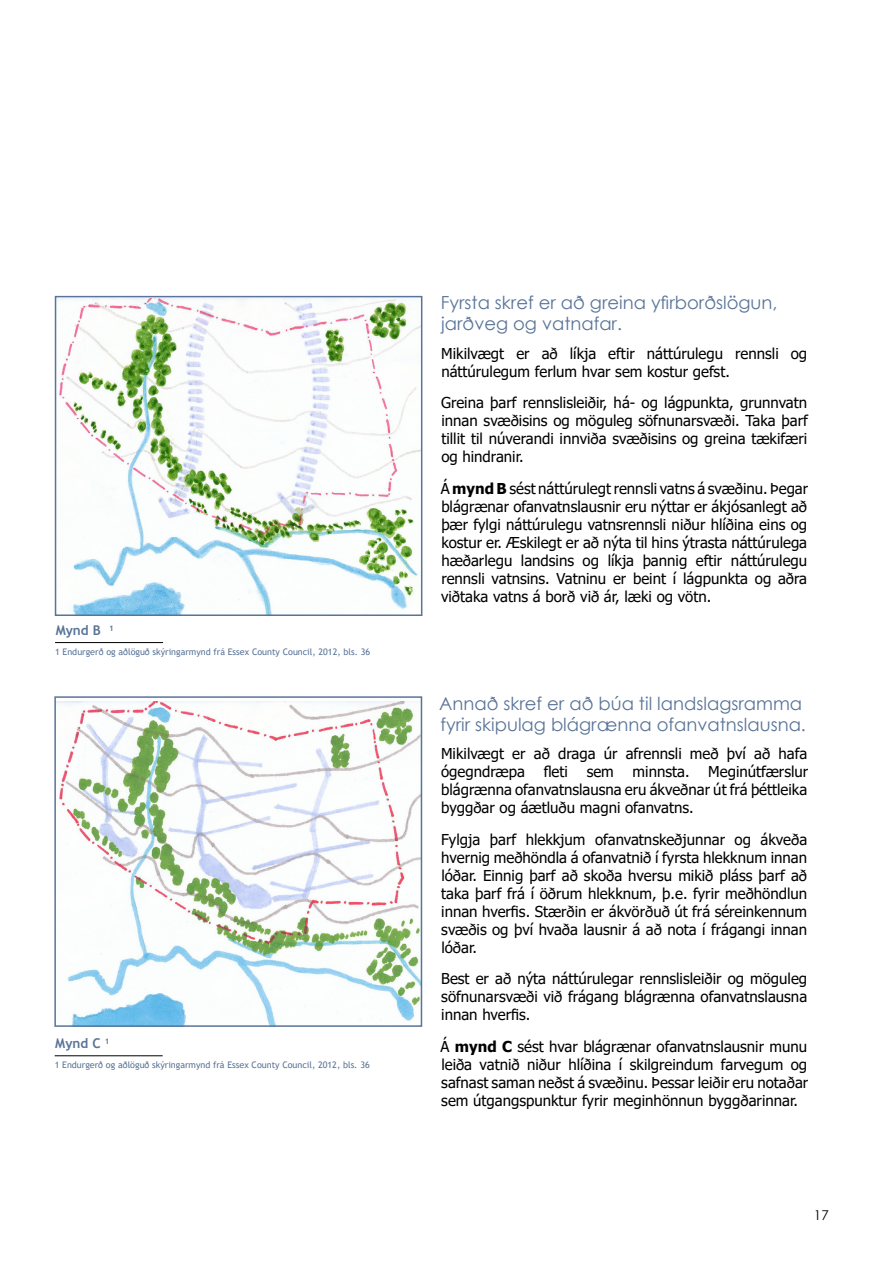
<style>
.page{position:relative;width:893px;height:1263px;background:#fff}
.page>*{position:absolute;margin:0;border:0;box-sizing:border-box;transform-origin:0 0}
.t1{font:18px/20.7px "Century Gothic";color:#597498}
.t2{font:15px/18px "Tahoma";color:#000;text-align:justify}
.t3{font:700 13.5px "Trebuchet MS";color:#597498}
.t4{font:13.5px "Century Gothic";color:#000}
.t5{font:9px "Trebuchet MS";color:#597498}
.s1{font-weight:700}
</style>
<div class="page">
<img style="left:58px;top:299px;width:361px;height:314px">
<div style="left:55px;top:296px;width:367px;height:320px;border:2px solid #597498"></div>
<img style="left:57px;top:702px;width:362px;height:322px">
<div style="left:54px;top:696px;width:368px;height:331px;border:2px solid #597498"></div>
<hr style="left:55px;top:642px;width:108px;height:1px;background:#000">
<hr style="left:55px;top:1055px;width:108px;height:1px;background:#000">
<p class="t3" style="left:56px;top:622px;width:59px">Mynd B <sup>1</sup></p>
<p class="t5" style="left:55px;top:646px;width:316px">1 Endurgerð og aðlöguð skýringarmynd frá Essex County Council, 2012, bls. 36</p>
<p class="t3" style="left:55px;top:1035px;width:56px">Mynd C <sup>1</sup></p>
<p class="t5" style="left:55px;top:1059px;width:316px">1 Endurgerð og aðlöguð skýringarmynd frá Essex County Council, 2012, bls. 36</p>
<p class="t1" style="left:441px;top:292px;width:338px">Fyrsta skref er að greina yfirborðslögun, jarðveg og vatnafar.</p>
<p class="t2" style="left:441px;top:345px;width:367px">Mikilvægt er að líkja eftir náttúrulegu rennsli og náttúrulegum ferlum hvar sem kostur gefst.</p>
<p class="t2" style="left:441px;top:394px;width:368px">Greina þarf rennslisleiðir, há- og lágpunkta, grunnvatn innan svæðisins og möguleg söfnunarsvæði. Taka þarf tillit til núverandi innviða svæðisins og greina tækifæri og hindranir.</p>
<p class="t2" style="left:441px;top:480px;width:369px">Á <span class="s1">mynd B</span> sést náttúrulegt rennsli vatns á svæðinu. Þegar blágrænar ofanvatnslausnir eru nýttar er ákjósanlegt að þær fylgi náttúrulegu vatnsrennsli niður hlíðina eins og kostur er. Æskilegt er að nýta til hins ýtrasta náttúrulega hæðarlegu landsins og líkja þannig eftir náttúrulegu rennsli vatnsins. Vatninu er beint í lágpunkta og aðra viðtaka vatns á borð við ár, læki og vötn.</p>
<p class="t1" style="left:439px;top:693px;width:368px">Annað skref er að búa til landslagsramma fyrir skipulag blágrænna ofanvatnslausna.</p>
<p class="t2" style="left:441px;top:745px;width:369px">Mikilvægt er að draga úr afrennsli með því að hafa ógegndræpa fleti sem minnsta. Meginútfærslur blágrænna ofanvatnslausna eru ákveðnar út frá þéttleika byggðar og áætluðu magni ofanvatns.</p>
<p class="t2" style="left:441px;top:831px;width:368px">Fylgja þarf hlekkjum ofanvatnskeðjunnar og ákveða hvernig meðhöndla á ofanvatnið í fyrsta hlekknum innan lóðar. Einnig þarf að skoða hversu mikið pláss þarf að taka þarf frá í öðrum hlekknum, þ.e. fyrir meðhöndlun innan hverfis. Stærðin er ákvörðuð út frá séreinkennum svæðis og því hvaða lausnir á að nota í frágangi innan lóðar.</p>
<p class="t2" style="left:441px;top:970px;width:368px">Best er að nýta náttúrulegar rennslisleiðir og möguleg söfnunarsvæði við frágang blágrænna ofanvatnslausna innan hverfis.</p>
<p class="t2" style="left:441px;top:1038px;width:369px">Á <span class="s1">mynd C</span> sést hvar blágrænar ofanvatnslausnir munu leiða vatnið niður hlíðina í skilgreindum farvegum og safnast saman neðst á svæðinu. Þessar leiðir eru notaðar sem útgangspunktur fyrir meginhönnun byggðarinnar.</p>
<p class="t4" style="left:814px;top:1206px;width:16px">17</p>
</div>
